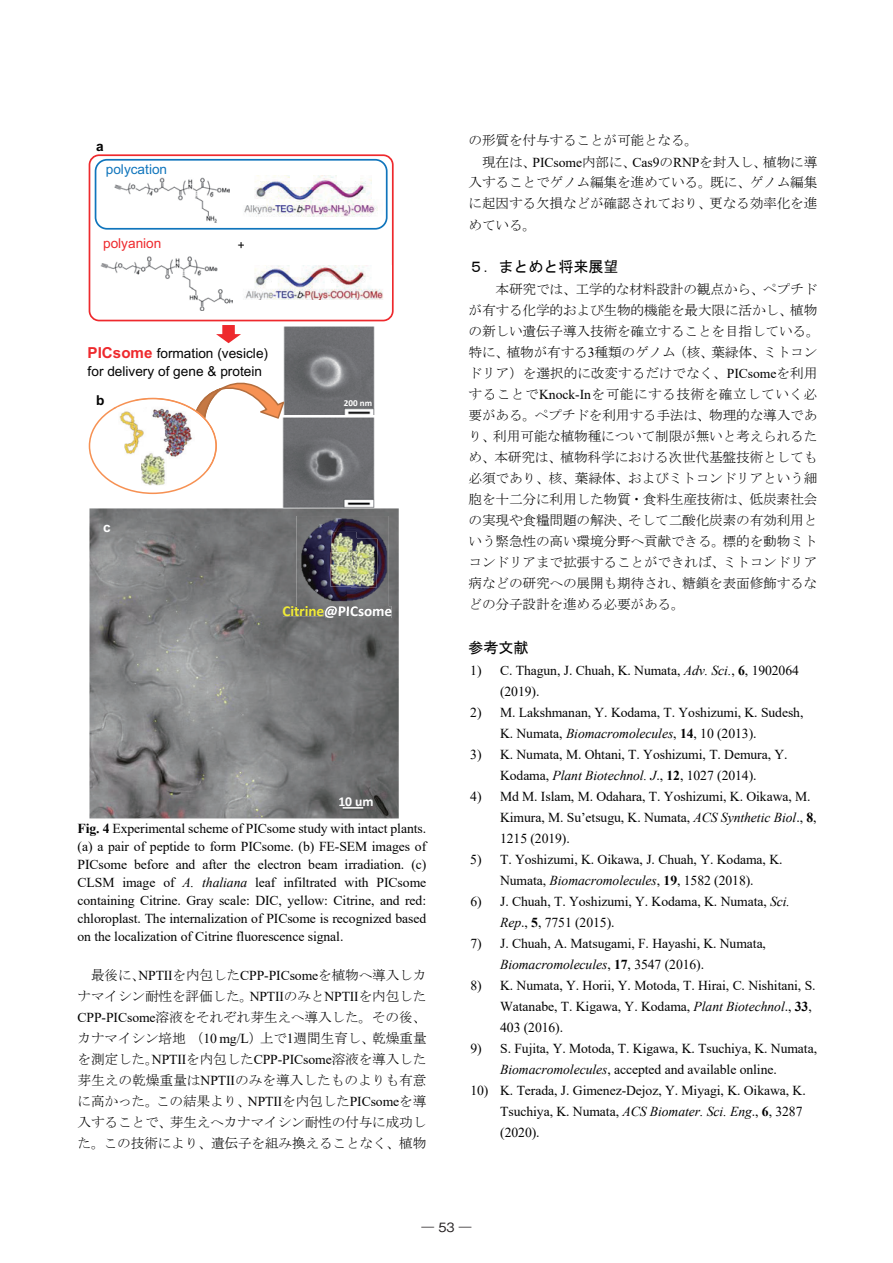
<style>
.page{position:relative;width:893px;height:1263px;background:#fff}
.page>*{position:absolute;margin:0;border:0;box-sizing:border-box;transform-origin:0 0}
.t1{font:700 15.15px "Calibri";color:#fff}
.t2{font:15.15px "MS Gothic";letter-spacing:-.01em;color:#030303}
.t3{font:13.65px/18px "Times New Roman";letter-spacing:-.005em;color:#030303}
.t4{font:13.65px/21px "MS Mincho";letter-spacing:-.015em;color:#030303;text-align:justify}
.t5{font:13.65px/17.4px "Arial";color:#030303}
.t6{font:13.65px "Arial";color:#1075bc}
.t7{font:13.65px "Arial";color:#ee292d}
.t8{font:700 13.65px "Calibri";color:#fff}
.t9{font:700 13.65px "Arial";color:#030303}
.t10{font:13.65px "Calibri";color:#030303}
.t11{font:700 13.65px "Arial";color:#fff}
.t12{font:500 12.75px "Gothic BBB Pr 6 N";color:#231f20}
.t13{font:700 9.15px "Calibri";color:#fff}
.s1{font-weight:700;font-size:15.15px;color:#ee292d}
.s2{color:#f1eb36}
.s3{font-weight:700}
.s4{font-style:italic}
.s5{font-family:"Times New Roman"}
</style>
<div class="page">
<div style="left:95px;top:159px;width:293px;height:71px;border:2px solid #1075bc;border-radius:11px"></div>
<img style="left:244px;top:176px;width:134px;height:41px">
<img style="left:114px;top:177px;width:116px;height:46px">
<div style="left:107px;top:196px;width:20px;height:24px;background:#fff"></div>
<svg style="left:216px;top:325px;width:25px;height:18px"></svg>
<div style="left:89px;top:154px;width:305px;height:167px;border:2px solid #ee292d;border-radius:10px"></div>
<img style="left:101px;top:256px;width:132px;height:55px">
<img style="left:232px;top:266px;width:160px;height:33px">
<img style="left:283px;top:326px;width:92px;height:89px">
<img style="left:283px;top:417px;width:92px;height:91px">
<img style="left:89px;top:508px;width:310px;height:310px">
<img style="left:283px;top:606px;width:41px;height:10px">
<img style="left:325px;top:606px;width:67px;height:12px">
<img style="left:340px;top:805px;width:27px;height:7px">
<hr style="left:343px;top:807px;width:20px;height:2px;background:#fff">
<img style="left:296px;top:516px;width:92px;height:90px">
<img style="left:296px;top:606px;width:29px;height:5px">
<img style="left:325px;top:606px;width:63px;height:5px">
<img style="left:331px;top:532px;width:25px;height:20px">
<img style="left:357px;top:539px;width:20px;height:13px">
<img style="left:330px;top:552px;width:47px;height:35px">
<img style="left:331px;top:552px;width:20px;height:13px">
<img style="left:351px;top:565px;width:6px;height:21px">
<svg style="left:351px;top:539px;width:6px;height:26px"></svg>
<svg style="left:89px;top:379px;width:195px;height:115px"></svg>
<p class="t9" style="left:96px;top:137px;width:9px">a</p>
<p class="t6" style="left:106px;top:160px;width:63px">polycation</p>
<p class="t7" style="left:103px;top:233px;width:60px">polyanion</p>
<p class="t10" style="left:238px;top:235px;width:8px">+</p>
<p class="t5" style="left:88px;top:345px;width:182px"><span class="s1">PICsome</span> formation (vesicle) for delivery of gene &amp; protein</p>
<p class="t9" style="left:96px;top:391px;width:10px">b</p>
<p class="t13" style="left:344px;top:397px;width:30px">200 nm</p>
<p class="t11" style="left:103px;top:517px;width:9px">c</p>
<p class="t1" style="left:282px;top:600px;width:111px"><span class="s2">Citrine</span>@PICsome</p>
<p class="t8" style="left:338px;top:791px;width:37px">10 um</p>
<p class="t3" style="left:78px;top:819px;width:350px;text-align:justify"><span class="s3">Fig. 4</span> Experimental scheme of PICsome study with intact plants. (a) a pair of peptide to form PICsome. (b) FE-SEM images of PICsome before and after the electron beam irradiation. (c)<br>CLSM image of <span class="s4">A. thaliana</span> leaf infiltrated with PICsome containing Citrine. Gray scale: DIC, yellow: Citrine, and red: chloroplast. The internalization of PICsome is recognized based on the localization of Citrine fluorescence signal.</p>
<p class="t4" style="left:78px;top:964px;width:350px;text-indent:14px">最後に、<span class="s5">NPTⅡ</span>を内包した<span class="s5">CPP-PICsome</span>を植物へ導入しカナマイシン耐性を評価した。<span class="s5">NPTⅡ</span>のみと<span class="s5">NPTⅡ</span>を内包した<span class="s5">CPP-PICsome</span>溶液をそれぞれ芽生えへ導入した。その後、カナマイシン培地（<span class="s5">10 mg/L</span>）上で<span class="s5">1</span>週間生育し、乾燥重量を測定した。<span class="s5">NPTⅡ</span>を内包した<span class="s5">CPP-PICsome</span>溶液を導入した芽生えの乾燥重量は<span class="s5">NPTⅡ</span>のみを導入したものよりも有意に高かった。この結果より、<span class="s5">NPTⅡ</span>を内包した<span class="s5">PICsome</span>を導入することで、芽生えへカナマイシン耐性の付与に成功した。この技術により、遺伝子を組み換えることなく、植物</p>
<p class="t4" style="left:469px;top:130px;width:231px">の形質を付与することが可能となる。</p>
<p class="t4" style="left:482px;top:151px;width:337px">現在は、<span class="s5">PICsome</span>内部に、<span class="s5">Cas9</span>の<span class="s5">RNP</span>を封入し、植物に導</p>
<p class="t4" style="left:469px;top:172px;width:350px">入することでゲノム編集を進めている。既に、ゲノム編集</p>
<p class="t4" style="left:469px;top:193px;width:350px">に起因する欠損などが確認されており、更なる効率化を進</p>
<p class="t4" style="left:469px;top:214px;width:69px">めている。</p>
<p class="t2" style="left:469px;top:259px;width:152px">５．まとめと将来展望</p>
<p class="t4" style="left:468px;top:278px;width:353px;text-align:left;text-indent:27px">本研究では、工学的な材料設計の観点から、ペプチドが有する化学的および生物的機能を最大限に活かし、植物の新しい遺伝子導入技術を確立することを目指している。特に、植物が有する<span class="s5">3</span>種類のゲノム（核、葉緑体、ミトコンドリア）を選択的に改変するだけでなく、<span class="s5">PICsome</span>を利用することで<span class="s5">Knock-In</span>を可能にする技術を確立していく必要がある。ペプチドを利用する手法は、物理的な導入であり、利用可能な植物種について制限が無いと考えられるため、本研究は、植物科学における次世代基盤技術としても必須であり、核、葉緑体、およびミトコンドリアという細胞を十二分に利用した物質・食料生産技術は、低炭素社会の実現や食糧問題の解決、そして二酸化炭素の有効利用という緊急性の高い環境分野へ貢献できる。標的を動物ミトコンドリアまで拡張することができれば、ミトコンドリア病などの研究への展開も期待され、糖鎖を表面修飾するなどの分子設計を進める必要がある。</p>
<p class="t2" style="left:469px;top:640px;width:62px">参考文献</p>
<p class="t3" style="left:500px;top:659px;width:300px;line-height:21.3px;text-indent:-30px">1) C. Thagun, J. Chuah, K. Numata, <span class="s4">Adv. Sci.</span>, <span class="s3">6</span>, 1902064 (2019).</p>
<p class="t3" style="left:500px;top:701px;width:305px;line-height:20.9px;text-indent:-30px">2) M. Lakshmanan, Y. Kodama, T. Yoshizumi, K. Sudesh,<br>K. Numata, <span class="s4">Biomacromolecules</span>, <span class="s3">14</span>, 10 (2013).</p>
<p class="t3" style="left:470px;top:744px;width:319px;line-height:20.9px;text-align:center">3) K. Numata, M. Ohtani, T. Yoshizumi, T. Demura, Y.<br>Kodama, <span class="s4">Plant Biotechnol. J</span>., <span class="s3">12</span>, 1027 (2014).</p>
<p class="t3" style="left:500px;top:785px;width:318px;line-height:21px;text-indent:-30px">4) Md M. Islam, M. Odahara, T. Yoshizumi, K. Oikawa, M.<br>Kimura, M. Su’etsugu, K. Numata, <span class="s4">ACS Synthetic Biol</span>., <span class="s3">8</span>,<br>1215 (2019).</p>
<p class="t3" style="left:470px;top:848px;width:314px;line-height:21.3px;text-align:center">5) T. Yoshizumi, K. Oikawa, J. Chuah, Y. Kodama, K.<br>Numata, <span class="s4">Biomacromolecules</span>, <span class="s3">19</span>, 1582 (2018).</p>
<p class="t3" style="left:500px;top:890px;width:291px;line-height:20.9px;text-indent:-30px">6) J. Chuah, T. Yoshizumi, Y. Kodama, K. Numata, <span class="s4">Sci.<br>Rep</span>., <span class="s3">5</span>, 7751 (2015).</p>
<p class="t3" style="left:500px;top:933px;width:267px;line-height:20.9px;text-indent:-30px">7) J. Chuah, A. Matsugami, F. Hayashi, K. Numata,<br><span class="s4">Biomacromolecules</span>, <span class="s3">17</span>, 3547 (2016).</p>
<p class="t3" style="left:500px;top:974px;width:317px;line-height:21px;text-indent:-30px">8) K. Numata, Y. Horii, Y. Motoda, T. Hirai, C. Nishitani, S.<br>Watanabe, T. Kigawa, Y. Kodama, <span class="s4">Plant Biotechnol</span>., <span class="s3">33</span>,<br>403 (2016).</p>
<p class="t3" style="left:500px;top:1037px;width:318px;line-height:21.3px;text-indent:-30px">9) S. Fujita, Y. Motoda, T. Kigawa, K. Tsuchiya, K. Numata,<br><span class="s4">Biomacromolecules</span>, accepted and available online.</p>
<p class="t3" style="left:500px;top:1079px;width:307px;line-height:21px;text-indent:-30px">10) K. Terada, J. Gimenez-Dejoz, Y. Miyagi, K. Oikawa, K.<br>Tsuchiya, K. Numata, <span class="s4">ACS Biomater. Sci. Eng</span>., <span class="s3">6</span>, 3287 (2020).</p>
<p class="t12" style="left:421px;top:1217px;width:52px">― 53 ―</p>
</div>
